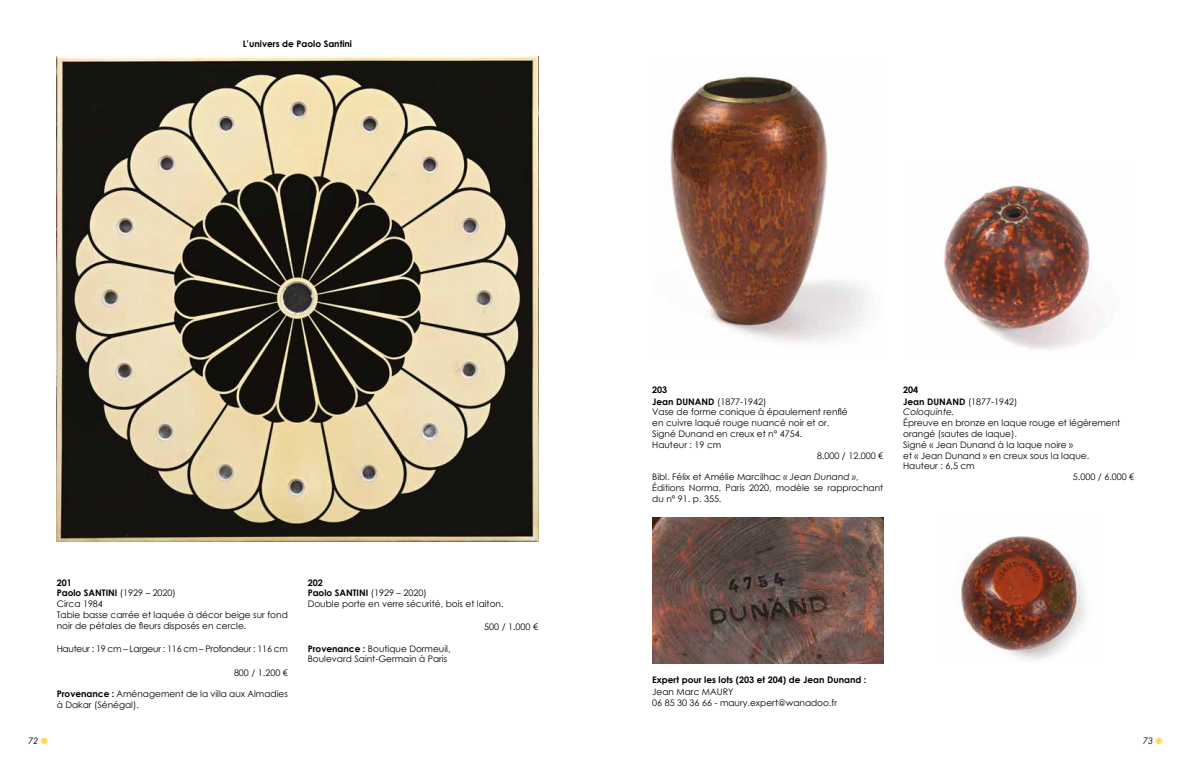
<style>
.page{position:relative;width:1191px;height:766px;background:#fff}
.page>*{position:absolute;margin:0;border:0;box-sizing:border-box;transform-origin:0 0}
.t1{font:9px/10.8px "Century Gothic";color:#000}
.t2{font:700 9px/12px "Century Gothic";color:#000}
.t3{font:9px "Century Gothic";letter-spacing:-.03em;color:#000}
.t4{font:italic 9px "Century Gothic";color:#000}
.s1{font-weight:700}
.s2{font-weight:400}
.s3{font-style:italic}
.s4{color:#ffdd57}
</style>
<div class="page">
<img style="left:57px;top:57px;width:482px;height:484px">
<img style="left:943px;top:185px;width:156px;height:165px">
<img style="left:670px;top:75px;width:197px;height:268px">
<img style="left:960px;top:535px;width:126px;height:125px">
<img style="left:652px;top:517px;width:231px;height:146px">
<p class="t2" style="left:243px;top:37px;width:111px">L’univers de Paolo Santini</p>
<p class="t1" style="left:57px;top:576px;width:233px"><span class="s1">201<br>Paolo SANTINI</span> (1929 – 2020)<br>Circa 1984<br>Table basse carrée et laquée à décor beige sur fond noir de pétales de fleurs disposés en cercle.</p>
<p class="t3" style="left:57px;top:642px;width:233px">Hauteur : 19 cm – Largeur : 116 cm – Profondeur : 116 cm</p>
<p class="t1" style="left:234px;top:666px;width:55px">800 / 1.200 €</p>
<p class="t1" style="left:57px;top:688px;width:233px"><span class="s1">Provenance :</span> Aménagement de la villa aux Almadies à Dakar (Sénégal).</p>
<p class="t1" style="left:308px;top:576px;width:197px"><span class="s1">202<br>Paolo SANTINI</span> (1929 – 2020)<br>Double porte en verre sécurité, bois et laiton.</p>
<p class="t1" style="left:484px;top:621px;width:55px">500 / 1.000 €</p>
<p class="t1" style="left:308px;top:642px;width:144px"><span class="s1">Provenance :</span> Boutique Dormeuil,<br>Boulevard Saint-Germain à Paris</p>
<p class="t2" style="left:652px;top:383px;width:116px">203<br>Jean DUNAND <span class="s2">(1877-1942)</span></p>
<p class="t1" style="left:652px;top:406px;width:197px">Vase de forme conique à épaulement renflé</p>
<p class="t1" style="left:652px;top:417px;width:178px">en cuivre laqué rouge nuancé noir et or.</p>
<p class="t1" style="left:652px;top:428px;width:152px">Signé Dunand en creux et n° 4754.</p>
<p class="t1" style="left:652px;top:439px;width:71px">Hauteur : 19 cm</p>
<p class="t1" style="left:817px;top:449px;width:68px">8.000 / 12.000 €</p>
<p class="t1" style="left:652px;top:471px;width:233px">Bibl. Félix et Amélie Marcilhac <span class="s3">« Jean Dunand »</span>,<br>Éditions Norma, Paris 2020, modèle se rapprochant du n° 91. p. 355.</p>
<p class="t2" style="left:903px;top:383px;width:116px">204<br>Jean DUNAND <span class="s2">(1877-1942)</span></p>
<p class="t4" style="left:903px;top:406px;width:53px">Coloquinte.</p>
<p class="t1" style="left:903px;top:417px;width:219px">Épreuve en bronze en laque rouge et légèrement</p>
<p class="t1" style="left:903px;top:428px;width:115px">orangé (sautes de laque).</p>
<p class="t1" style="left:903px;top:439px;width:171px">Signé « Jean Dunand à la laque noire »</p>
<p class="t1" style="left:903px;top:449px;width:187px">et « Jean Dunand » en creux sous la laque.</p>
<p class="t1" style="left:903px;top:460px;width:73px">Hauteur : 6,5 cm</p>
<p class="t1" style="left:1073px;top:471px;width:63px">5.000 / 6.000 €</p>
<p class="t2" style="left:652px;top:673px;width:216px">Expert pour les lots (203 et 204) de Jean Dunand :</p>
<p class="t1" style="left:652px;top:686px;width:186px">Jean Marc MAURY<br>06 85 30 36 66 - maury.expert@wanadoo.fr</p>
<p class="t4" style="left:28px;top:734px;width:21px">72 <span class="s4">●</span></p>
<p class="t4" style="left:1143px;top:734px;width:21px">73 <span class="s4">●</span></p>
</div>
